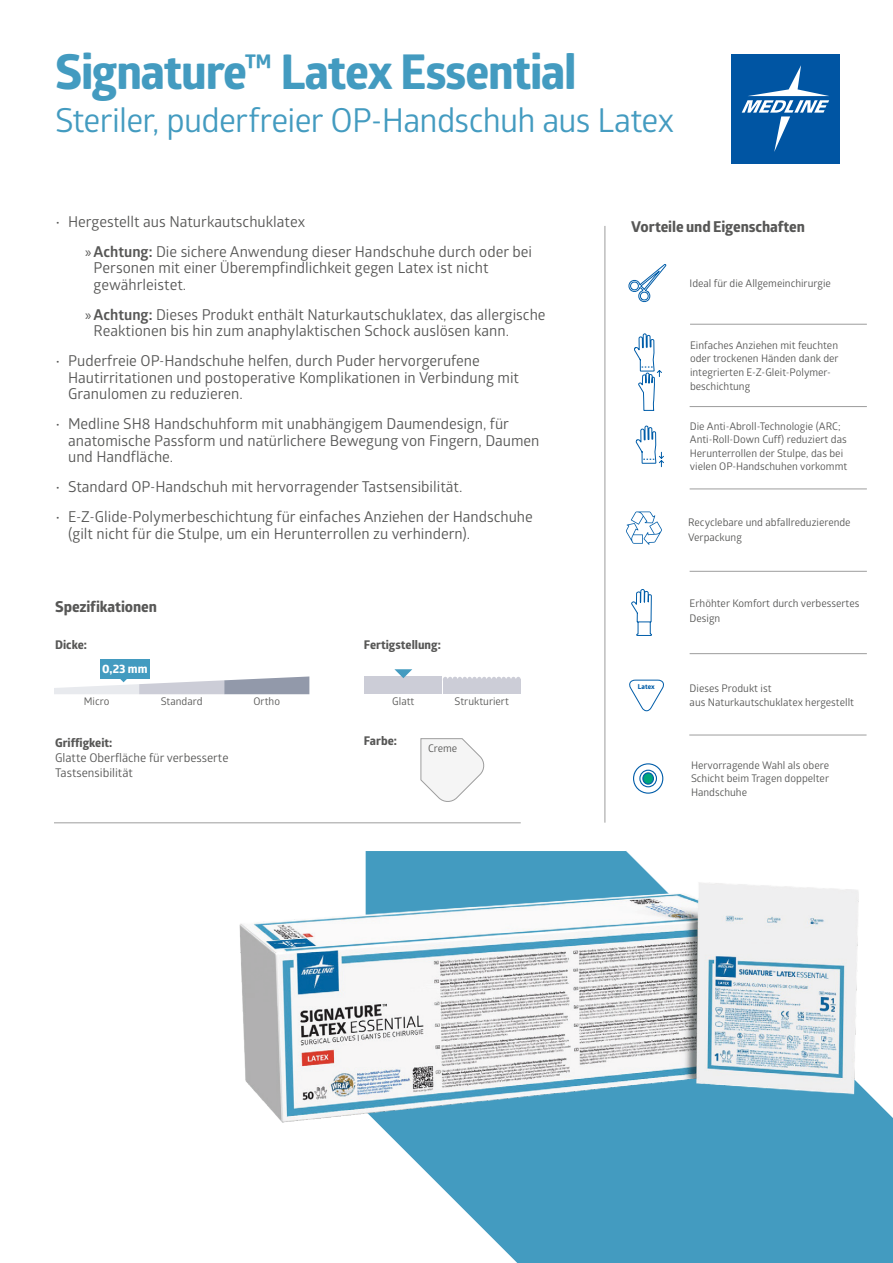
<style>
.page{position:relative;width:893px;height:1263px;background:#fff}
.page>*{position:absolute;margin:0;border:0;box-sizing:border-box;transform-origin:0 0}
.t1{font:700 48px "Globerx";letter-spacing:-.025em;color:#439bc0}
.t2{font:33px "Glober";letter-spacing:-.025em;color:#439bc0}
.t3{font:15px/16.5px "Glober";color:#575756}
.t4{font:700 15px "Globerx";letter-spacing:-.005em;color:#575756}
.t5{font:12px/15px "Glober";color:#575756}
.t6{font:700 12px "Globerx";color:#575756}
.t7{font:700 12px "Globerx";color:#fff}
.t8{font:10.5px/13.5px "Glober";color:#575756}
.t9{font:700 6.75px "Globerx";color:#005da9}
.s1{font-family:"Myriad Pro"}
.s2{font-weight:700}
</style>
<div class="page">
<svg style="left:366px;top:851px;width:527px;height:412px;fill:#439bc0"></svg>
<svg style="left:633px;top:763px;width:31px;height:31px"></svg>
<div style="left:642px;top:772px;width:12px;height:13px;background:#00a67c;border:1px solid #005da9;border-radius:50%"></div>
<hr style="left:690px;top:324px;width:177px;height:1px;background:#9d9d9d">
<hr style="left:690px;top:489px;width:177px;height:1px;background:#9d9d9d">
<hr style="left:690px;top:571px;width:177px;height:1px;background:#9d9d9d">
<hr style="left:690px;top:653px;width:177px;height:1px;background:#9d9d9d">
<hr style="left:689px;top:735px;width:177px;height:1px;background:#9d9d9d">
<hr style="left:54px;top:822px;width:467px;height:1px;background:#9d9d9d">
<hr style="left:605px;top:226px;width:1px;height:597px;background:#9d9d9d">
<hr style="left:690px;top:406px;width:177px;height:1px;background:#9d9d9d">
<svg style="left:54px;top:676px;width:255px;height:18px"></svg>
<div style="left:100px;top:659px;width:50px;height:19px;background:#439bc0"></div>
<div style="left:364px;top:677px;width:78px;height:17px;background:#cccdd7"></div>
<div style="left:443px;top:680px;width:78px;height:14px;background:#cccdd7"></div>
<svg style="left:443px;top:677px;width:78px;height:3px"></svg>
<svg style="left:394px;top:669px;width:18px;height:9px"></svg>
<svg style="left:420px;top:738px;width:65px;height:64px"></svg>
<div style="left:732px;top:54px;width:108px;height:110px;background:#0055a3"></div>
<svg style="left:742px;top:65px;width:87px;height:87px"></svg>
<svg style="left:626px;top:264px;width:41px;height:448px"></svg>
<img style="left:239px;top:852px;width:654px;height:313px">
<h1 class="t1" style="left:55px;top:37px;width:523px">Signature™ Latex Essential</h1>
<h2 class="t2" style="left:55px;top:98px;width:621px">Steriler, puderfreier OP-Handschuh aus Latex</h2>
<p class="t3" style="left:85px;top:205px;width:448px;line-height:30px;text-indent:-30px">• Hergestellt aus Naturkautschuklatex<br><span class="s1">»</span><span class="s2">Achtung:</span> Die sichere Anwendung dieser Handschuhe durch oder bei</p>
<p class="t3" style="left:94px;top:259px;width:396px">Personen mit einer Überempfindlichkeit gegen Latex ist nicht gewährleistet.</p>
<p class="t3" style="left:94px;top:305px;width:453px;text-indent:-9px"><span class="s1">»</span><span class="s2">Achtung:</span> Dieses Produkt enthält Naturkautschuklatex, das allergische<br>Reaktionen bis hin zum anaphylaktischen Schock auslösen kann.</p>
<p class="t3" style="left:68px;top:352px;width:452px;text-indent:-13px">• Puderfreie OP-Handschuhe helfen, durch Puder hervorgerufene<br>Hautirritationen und postoperative Komplikationen in Verbindung mit<br>Granulomen zu reduzieren.</p>
<p class="t3" style="left:68px;top:415px;width:473px;text-indent:-13px">• Medline SH8 Handschuhform mit unabhängigem Daumendesign, für anatomische Passform und natürlichere Bewegung von Fingern, Daumen und Handfläche.</p>
<p class="t3" style="left:55px;top:478px;width:409px">• Standard OP-Handschuh mit hervorragender Tastsensibilität.</p>
<p class="t3" style="left:68px;top:508px;width:466px;text-indent:-13px">• E-Z-Glide-Polymerbeschichtung für einfaches Anziehen der Handschuhe (gilt nicht für die Stulpe, um ein Herunterrollen zu verhindern).</p>
<p class="t4" style="left:55px;top:596px;width:103px">Spezifikationen</p>
<p class="t6" style="left:55px;top:636px;width:33px">Dicke:</p>
<p class="t6" style="left:364px;top:636px;width:78px">Fertigstellung:</p>
<p class="t7" style="left:102px;top:660px;width:47px">0,23 mm</p>
<p class="t8" style="left:84px;top:694px;width:27px">Micro</p>
<p class="t8" style="left:161px;top:694px;width:43px">Standard</p>
<p class="t8" style="left:254px;top:694px;width:28px">Ortho</p>
<p class="t8" style="left:392px;top:694px;width:24px">Glatt</p>
<p class="t8" style="left:455px;top:694px;width:56px">Strukturiert</p>
<p class="t6" style="left:55px;top:734px;width:59px">Griffigkeit:</p>
<p class="t6" style="left:364px;top:732px;width:35px">Farbe:</p>
<p class="t5" style="left:55px;top:750px;width:175px">Glatte Oberfläche für verbesserte<br>Tastsensibilität</p>
<p class="t8" style="left:428px;top:741px;width:31px">Creme</p>
<p class="t4" style="left:631px;top:216px;width:175px">Vorteile und Eigenschaften</p>
<p class="t8" style="left:690px;top:276px;width:143px">Ideal für die Allgemeinchirurgie</p>
<p class="t8" style="left:690px;top:338px;width:150px">Einfaches Anziehen mit feuchten oder trockenen Händen dank der integrierten E-Z-Gleit-Polymer&shy;beschichtung</p>
<p class="t8" style="left:690px;top:419px;width:159px">Die Anti-Abroll-Technologie (ARC; Anti-Roll-Down Cuff) reduziert das Herunterrollen der Stulpe, das bei vielen OP-Handschuhen vorkommt</p>
<p class="t8" style="left:688px;top:514px;width:164px;line-height:15px">Recyclebare und abfallreduzierende<br>Verpackung</p>
<p class="t9" style="left:638px;top:681px;width:18px">Latex</p>
<p class="t8" style="left:690px;top:595px;width:171px;line-height:15px">Erhöhter Komfort durch verbessertes<br>Design</p>
<p class="t8" style="left:690px;top:681px;width:166px">Dieses Produkt ist<br>aus Naturkautschuklatex hergestellt</p>
<p class="t8" style="left:691px;top:757px;width:140px;text-align:justify">Hervorragende Wahl als obere Schicht beim Tragen doppelter Handschuhe</p>
</div>
